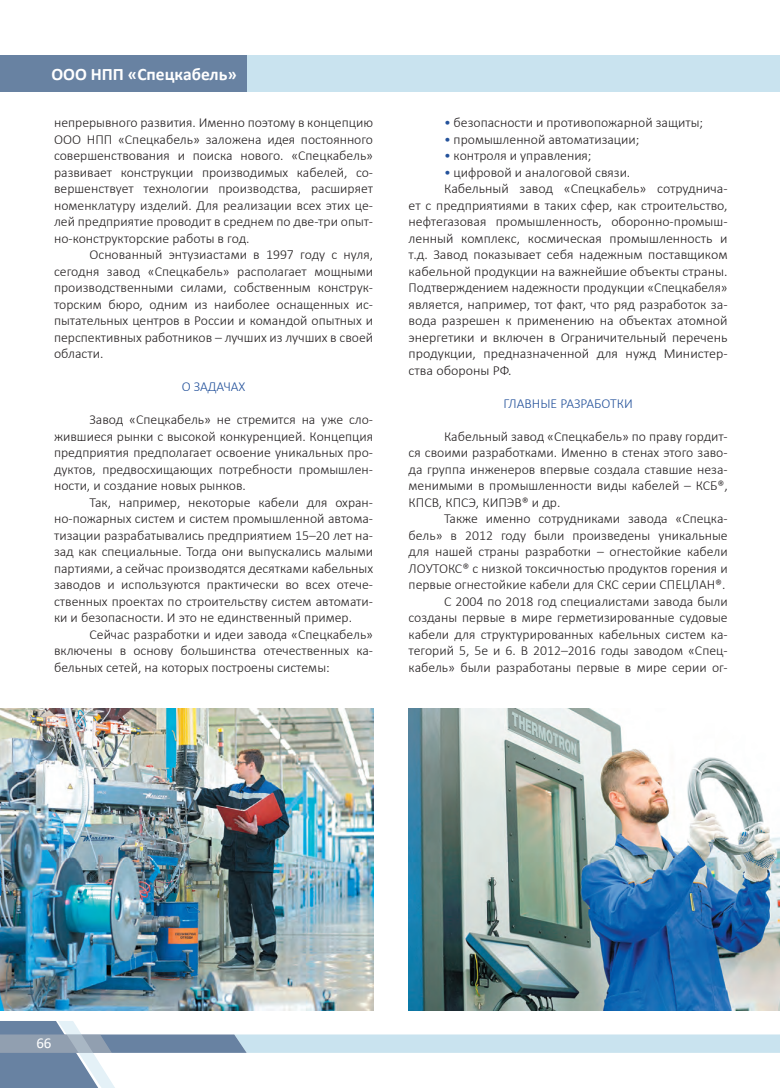
<style>
.page{position:relative;width:780px;height:1088px;background:#fff}
.page>*{position:absolute;margin:0;border:0;box-sizing:border-box;transform-origin:0 0}
.t1{font:700 17.5px "Calibri";color:#fff}
.t2{font:15px "Calibri";color:#fff}
.t3{font:300 13.75px/16.5px "Calibri";color:#231f20;text-align:justify}
.t4{font:300 13.75px "Calibri";color:#24529b}
.s1{color:#24529b}
</style>
<div class="page">
<svg style="left:0;top:1021px;width:780px;height:67px"></svg>
<div style="left:17px;top:55px;width:763px;height:37px;background:#c9e3ef"></div>
<div style="left:0;top:55px;width:247px;height:37px;background:#6882a2"></div>
<img style="left:0;top:709px;width:373px;height:301px">
<img style="left:408px;top:709px;width:372px;height:301px">
<p class="t1" style="left:51px;top:62px;width:187px">ООО НПП «Спецкабель»</p>
<p class="t3" style="left:54px;top:114px;width:320px">непрерывного развития. Именно поэтому в концепцию ООО НПП «Спецкабель» заложена идея постоянного совершенствования и поиска нового. «Спецкабель» развивает конструкции производимых кабелей, со&shy;вершенствует технологии производства, расширяет номенклатуру изделий. Для реализации всех этих це&shy;лей предприятие проводит в среднем по две-три опыт&shy;но-конструкторские работы в год.</p>
<p class="t3" style="left:54px;top:246px;width:320px;text-indent:35px">Основанный энтузиастами в 1997 году с нуля, сегодня завод «Спецкабель» располагает мощными производственными силами, собственным конструк&shy;торским бюро, одним из наиболее оснащенных ис&shy;пытательных центров в России и командой опытных и перспективных работников – лучших из лучших в своей области.</p>
<p class="t4" style="left:182px;top:378px;width:65px">О ЗАДАЧАХ</p>
<p class="t3" style="left:54px;top:411px;width:320px;text-indent:35px">Завод «Спецкабель» не стремится на уже сло&shy;жившиеся рынки с высокой конкуренцией. Концепция предприятия предполагает освоение уникальных про&shy;дуктов, предвосхищающих потребности промышлен&shy;ности, и создание новых рынков.</p>
<p class="t3" style="left:54px;top:494px;width:320px;text-indent:35px">Так, например, некоторые кабели для охран&shy;но-пожарных систем и систем промышленной автома&shy;тизации разрабатывались предприятием 15–20 лет на&shy;зад как специальные. Тогда они выпускались малыми партиями, а сейчас производятся десятками кабельных заводов и используются практически во всех отече&shy;ственных проектах по строительству систем автомати&shy;ки и безопасности. И это не единственный пример.</p>
<p class="t3" style="left:54px;top:626px;width:320px;text-indent:35px">Сейчас разработки и идеи завода «Спецкабель» включены в основу большинства отечественных ка&shy;бельных сетей, на которых построены системы:</p>
<p class="t3" style="left:444px;top:114px;width:260px"><span class="s1">•</span> безопасности и противопожарной защиты;</p>
<p class="t3" style="left:444px;top:131px;width:197px"><span class="s1">•</span> промышленной автоматизации;</p>
<p class="t3" style="left:444px;top:147px;width:149px"><span class="s1">•</span> контроля и управления;</p>
<p class="t3" style="left:444px;top:164px;width:188px"><span class="s1">•</span> цифровой и аналоговой связи.</p>
<p class="t3" style="left:444px;top:180px;width:285px">Кабельный завод «Спецкабель» сотруднича-</p>
<p class="t3" style="left:408px;top:197px;width:320px">ет с предприятиями в таких сфер, как строительство,</p>
<p class="t3" style="left:408px;top:213px;width:320px">нефтегазовая промышленность, оборонно-промыш-</p>
<p class="t3" style="left:408px;top:230px;width:320px">ленный комплекс, космическая промышленность и</p>
<p class="t3" style="left:408px;top:246px;width:320px">т.д. Завод показывает себя надежным поставщиком</p>
<p class="t3" style="left:408px;top:263px;width:320px">кабельной продукции на важнейшие объекты страны.</p>
<p class="t3" style="left:408px;top:279px;width:320px">Подтверждением надежности продукции «Спецкабеля»</p>
<p class="t3" style="left:408px;top:296px;width:320px">является, например, тот факт, что ряд разработок за-</p>
<p class="t3" style="left:408px;top:312px;width:320px">вода разрешен к применению на объектах атомной</p>
<p class="t3" style="left:408px;top:329px;width:320px">энергетики и включен в Ограничительный перечень</p>
<p class="t3" style="left:408px;top:345px;width:320px">продукции, предназначенной для нужд Министер-</p>
<p class="t3" style="left:408px;top:362px;width:105px">ства обороны РФ.</p>
<p class="t4" style="left:503px;top:395px;width:131px">ГЛАВНЫЕ РАЗРАБОТКИ</p>
<p class="t3" style="left:408px;top:428px;width:320px;text-indent:35px">Кабельный завод «Спецкабель» по праву гордит&shy;ся своими разработками. Именно в стенах этого заво&shy;да группа инженеров впервые создала ставшие неза&shy;менимыми в промышленности виды кабелей – КСБ®, КПСВ, КПСЭ, КИПЭВ® и др.</p>
<p class="t3" style="left:408px;top:510px;width:320px;text-align:right">Также именно сотрудниками завода «Спецка&shy;бель» в 2012 году были произведены уникальные для нашей страны разработки – огнестойкие кабели ЛОУТОКС® с низкой токсичностью продуктов горения и первые огнестойкие кабели для СКС серии СПЕЦЛАН®.<br>С 2004 по 2018 год специалистами завода были созданы первые в мире герметизированные судовые кабели для структурированных кабельных систем ка&shy;тегорий 5, 5е и 6. В 2012–2016 годы заводом «Спец&shy;кабель» были разработаны первые в мире серии ог-</p>
<p class="t2" style="left:36px;top:1033px;width:17px">66</p>
</div>
